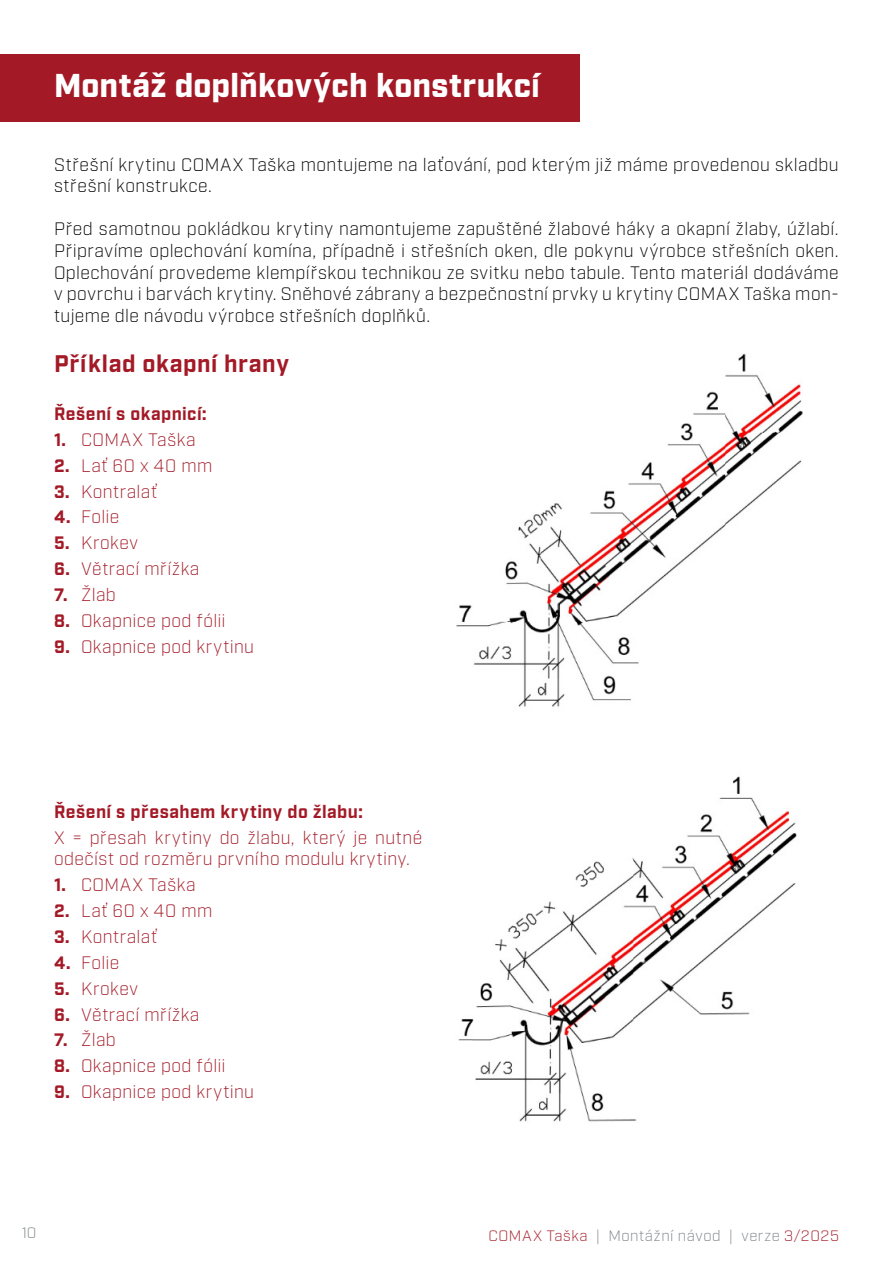
<style>
.page{position:relative;width:893px;height:1263px;background:#fff}
.page>*{position:absolute;margin:0;border:0;box-sizing:border-box;transform-origin:0 0}
.t1{font:900 33px "Industry";letter-spacing:.01em;color:#fff}
.t2{font:700 24px "Industry";letter-spacing:.025em;color:#a31926}
.t3{font:300 18px/21.6px "Industry";letter-spacing:.03em;color:#000}
.t4{font:300 18px/21.6px "Industry";letter-spacing:.025em;color:#a31926}
.t5{font:700 18px "Industry";letter-spacing:.025em;color:#a31926}
.t6{font:300 15px "Industry";letter-spacing:.04em;color:#7d8386}
.s1{font-weight:700}
.s2{color:#a31926}
</style>
<div class="page">
<div style="left:0;top:54px;width:580px;height:68px;background:#a31926"></div>
<img style="left:456px;top:353px;width:346px;height:354px">
<img style="left:458px;top:776px;width:339px;height:346px">
<h1 class="t1" style="left:54px;top:66px;width:487px">Montáž doplňkových konstrukcí</h1>
<p class="t3" style="left:54px;top:154px;width:786px">Střešní krytinu COMAX Taška montujeme na laťování, pod kterým již máme provedenou skladbu střešní konstrukce.</p>
<p class="t3" style="left:54px;top:218px;width:786px;text-align:justify">Před samotnou pokládkou krytiny namontujeme zapuštěné žlabové háky a okapní žlaby, úžlabí.<br>Připravíme oplechování komína, případně i střešních oken, dle pokynu výrobce střešních oken.<br>Oplechování provedeme klempířskou technikou ze svitku nebo tabule. Tento materiál dodáváme v povrchu i barvách krytiny. Sněhové zábrany a bezpečnostní prvky u krytiny COMAX Taška mon&shy;tujeme dle návodu výrobce střešních doplňků.</p>
<h2 class="t2" style="left:54px;top:349px;width:237px">Příklad okapní hrany</h2>
<p class="t5" style="left:54px;top:403px;width:154px">Řešení s okapnicí:</p>
<p class="t4" style="left:54px;top:429px;width:143px"><span class="s1">1.</span> COMAX Taška</p>
<p class="t4" style="left:54px;top:455px;width:160px"><span class="s1">2.</span> Lať 60 x 40 mm</p>
<p class="t4" style="left:54px;top:481px;width:105px"><span class="s1">3.</span> Kontralať</p>
<p class="t4" style="left:54px;top:506px;width:67px"><span class="s1">4.</span> Folie</p>
<p class="t4" style="left:54px;top:532px;width:86px"><span class="s1">5.</span> Krokev</p>
<p class="t4" style="left:54px;top:558px;width:147px"><span class="s1">6.</span> Větrací mřížka</p>
<p class="t4" style="left:54px;top:584px;width:63px"><span class="s1">7.</span> Žlab</p>
<p class="t4" style="left:54px;top:610px;width:173px"><span class="s1">8.</span> Okapnice pod fólii</p>
<p class="t4" style="left:54px;top:636px;width:202px"><span class="s1">9.</span> Okapnice pod krytinu</p>
<p class="t5" style="left:54px;top:801px;width:310px">Řešení s přesahem krytiny do žlabu:</p>
<p class="t4" style="left:54px;top:827px;width:370px">X = přesah krytiny do žlabu, který je nutné odečíst od rozměru prvního modulu krytiny.</p>
<p class="t4" style="left:54px;top:874px;width:143px"><span class="s1">1.</span> COMAX Taška</p>
<p class="t4" style="left:54px;top:900px;width:160px"><span class="s1">2.</span> Lať 60 x 40 mm</p>
<p class="t4" style="left:54px;top:926px;width:105px"><span class="s1">3.</span> Kontralať</p>
<p class="t4" style="left:54px;top:952px;width:67px"><span class="s1">4.</span> Folie</p>
<p class="t4" style="left:54px;top:978px;width:86px"><span class="s1">5.</span> Krokev</p>
<p class="t4" style="left:54px;top:1003px;width:147px"><span class="s1">6.</span> Větrací mřížka</p>
<p class="t4" style="left:54px;top:1029px;width:63px"><span class="s1">7.</span> Žlab</p>
<p class="t4" style="left:54px;top:1055px;width:173px"><span class="s1">8.</span> Okapnice pod fólii</p>
<p class="t4" style="left:54px;top:1081px;width:202px"><span class="s1">9.</span> Okapnice pod krytinu</p>
<p class="t6" style="left:22px;top:1224px;width:16px">10</p>
<p class="t6" style="left:488px;top:1227px;width:352px"><span class="s2">COMAX Taška</span> | Montážní návod | verze <span class="s2">3/2025</span></p>
</div>
